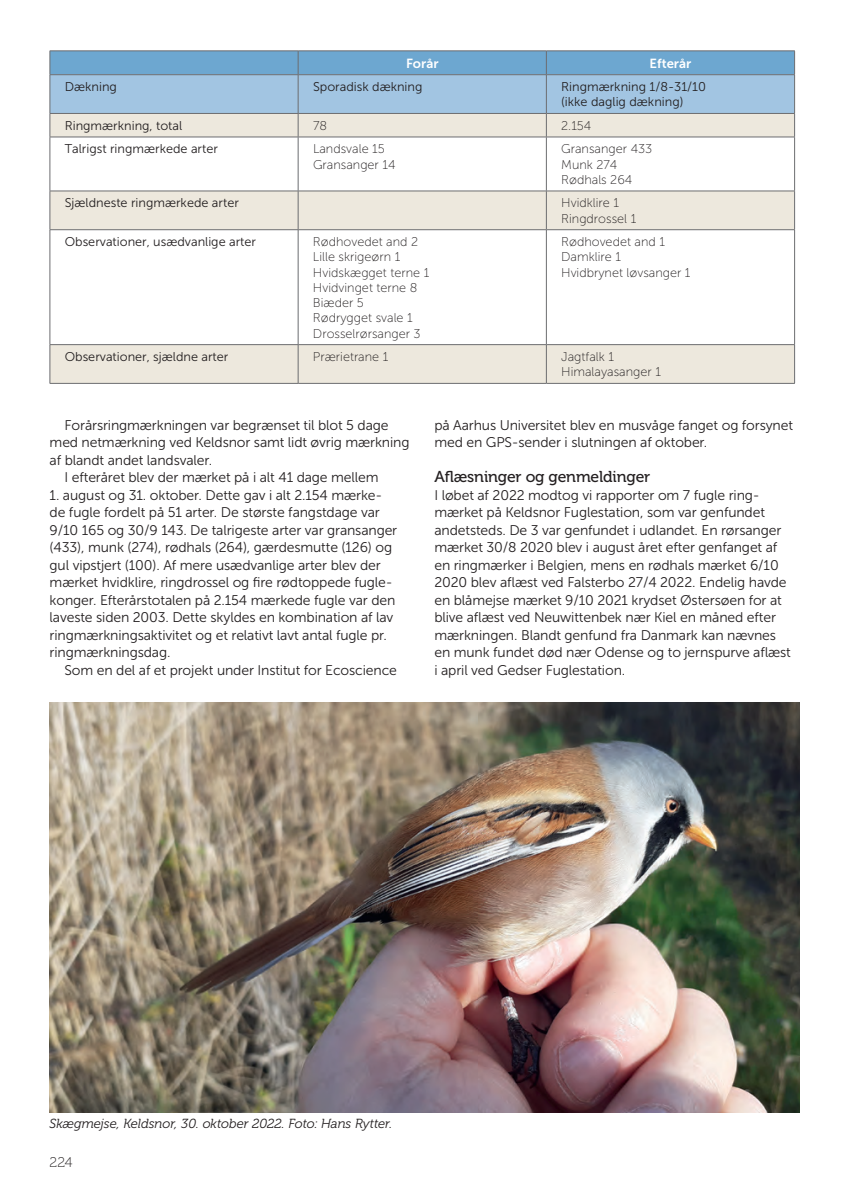
<style>
.page{position:relative;width:844px;height:1191px;background:#fff}
.page>*{position:absolute;margin:0;border:0;box-sizing:border-box;transform-origin:0 0}
.t1{font:15.75px "Museo 500";letter-spacing:-.01em;color:#231f20}
.t2{font:14px/17.5px "Museo Sans 300";letter-spacing:-.01em;color:#231f20}
.t3{font:14px "Museo 100";color:#231f20}
.t4{font:italic 13.12px "Museo 300";color:#231f20}
.t5{font:13.12px "Museo Sans 700";color:#fff}
.t6{font:12.6px/15.2px "Museo Sans 100";color:#231f20}
.t7{font:12.6px/15.2px "Museo Sans 300";color:#231f20}
</style>
<div class="page">
<svg style="left:51px;top:138px;width:743px;height:245px"></svg>
<svg style="left:50px;top:51px;width:745px;height:86px;background:#a5c2d7"></svg>
<hr style="left:50px;top:137px;width:248px;height:1px;background:#6c6d70">
<hr style="left:50px;top:137px;width:1px;height:54px;background:#6c6d70">
<hr style="left:298px;top:137px;width:248px;height:1px;background:#6c6d70">
<hr style="left:298px;top:137px;width:1px;height:54px;background:#6c6d70">
<hr style="left:546px;top:137px;width:248px;height:1px;background:#6c6d70">
<hr style="left:546px;top:137px;width:1px;height:54px;background:#6c6d70">
<hr style="left:794px;top:137px;width:1px;height:54px;background:#6c6d70">
<hr style="left:50px;top:191px;width:248px;height:1px;background:#6c6d70">
<hr style="left:50px;top:191px;width:1px;height:38px;background:#6c6d70">
<hr style="left:298px;top:191px;width:248px;height:1px;background:#6c6d70">
<hr style="left:298px;top:191px;width:1px;height:38px;background:#6c6d70">
<hr style="left:546px;top:191px;width:248px;height:1px;background:#6c6d70">
<hr style="left:546px;top:191px;width:1px;height:38px;background:#6c6d70">
<hr style="left:794px;top:191px;width:1px;height:38px;background:#6c6d70">
<hr style="left:50px;top:229px;width:248px;height:1px;background:#6c6d70">
<hr style="left:50px;top:230px;width:1px;height:114px;background:#6c6d70">
<hr style="left:298px;top:229px;width:248px;height:1px;background:#6c6d70">
<hr style="left:298px;top:230px;width:1px;height:114px;background:#6c6d70">
<hr style="left:546px;top:229px;width:248px;height:1px;background:#6c6d70">
<hr style="left:546px;top:230px;width:1px;height:114px;background:#6c6d70">
<hr style="left:794px;top:230px;width:1px;height:114px;background:#6c6d70">
<hr style="left:50px;top:344px;width:248px;height:1px;background:#6c6d70">
<hr style="left:50px;top:345px;width:1px;height:38px;background:#6c6d70">
<hr style="left:298px;top:344px;width:248px;height:1px;background:#6c6d70">
<hr style="left:298px;top:345px;width:1px;height:38px;background:#6c6d70">
<hr style="left:546px;top:344px;width:248px;height:1px;background:#6c6d70">
<hr style="left:546px;top:345px;width:1px;height:38px;background:#6c6d70">
<hr style="left:794px;top:345px;width:1px;height:38px;background:#6c6d70">
<hr style="left:50px;top:383px;width:248px;height:1px;background:#6c6d70">
<hr style="left:298px;top:383px;width:248px;height:1px;background:#6c6d70">
<hr style="left:546px;top:383px;width:248px;height:1px;background:#6c6d70">
<img style="left:50px;top:702px;width:749px;height:410px">
<p class="t5" style="left:406px;top:56px;width:34px">Forår</p>
<p class="t5" style="left:649px;top:56px;width:43px">Efterår</p>
<p class="t7" style="left:65px;top:79px;width:54px">Dækning</p>
<p class="t7" style="left:313px;top:79px;width:111px">Sporadisk dækning</p>
<p class="t7" style="left:561px;top:79px;width:146px">Ringmærkning 1/8-31/10 (ikke daglig dækning)</p>
<p class="t7" style="left:65px;top:118px;width:119px">Ringmærkning, total</p>
<p class="t6" style="left:313px;top:118px;width:16px">78</p>
<p class="t6" style="left:561px;top:118px;width:32px">2.154</p>
<p class="t7" style="left:65px;top:142px;width:155px">Talrigst ringmærkede arter</p>
<p class="t6" style="left:313px;top:142px;width:84px">Landsvale 15<br>Gransanger 14</p>
<p class="t6" style="left:561px;top:142px;width:92px">Gransanger 433<br>Munk 274<br>Rødhals 264</p>
<p class="t7" style="left:65px;top:196px;width:175px">Sjældneste ringmærkede arter</p>
<p class="t6" style="left:561px;top:196px;width:76px">Hvidklire 1<br>Ringdrossel 1</p>
<p class="t7" style="left:65px;top:234px;width:193px">Observationer, usædvanlige arter</p>
<p class="t6" style="left:313px;top:234px;width:118px">Rødhovedet and 2<br>Lille skrigeørn 1<br>Hvidskægget terne 1<br>Hvidvinget terne 8<br>Biæder 5<br>Rødrygget svale 1<br>Drosselrørsanger 3</p>
<p class="t6" style="left:561px;top:234px;width:131px">Rødhovedet and 1<br>Damklire 1<br>Hvidbrynet løvsanger 1</p>
<p class="t7" style="left:65px;top:349px;width:165px">Observationer, sjældne arter</p>
<p class="t6" style="left:313px;top:349px;width:77px">Prærietrane 1</p>
<p class="t6" style="left:561px;top:349px;width:101px">Jagtfalk 1<br>Himalayasanger 1</p>
<p class="t2" style="left:64px;top:416px;width:325px">Forårsringmærkningen var begrænset til blot 5 dage</p>
<p class="t2" style="left:50px;top:434px;width:361px">med netmærkning ved Keldsnor samt lidt øvrig mærkning</p>
<p class="t2" style="left:50px;top:451px;width:164px">af blandt andet landsvaler.</p>
<p class="t2" style="left:64px;top:469px;width:315px">I efteråret blev der mærket på i alt 41 dage mellem</p>
<p class="t2" style="left:50px;top:486px;width:349px">1. august og 31. oktober. Dette gav i alt 2.154 mærke&shy;de fugle fordelt på 51 arter. De største fangstdage var 9/10 165 og 30/9 143. De talrigeste arter var gransanger (433), munk (274), rødhals (264), gærdesmutte (126) og gul vipstjert (100). Af mere usædvanlige arter blev der mærket hvidklire, ringdrossel og fire rødtoppede fugle&shy;konger. Efterårstotalen på 2.154 mærkede fugle var den laveste siden 2003. Dette skyldes en kombination af lav ringmærkningsaktivitet og et relativt lavt antal fugle pr. ringmærkningsdag.</p>
<p class="t2" style="left:64px;top:661px;width:334px">Som en del af et projekt under Institut for Ecoscience</p>
<p class="t2" style="left:434px;top:416px;width:360px">på Aarhus Universitet blev en musvåge fanget og forsynet med en GPS-sender i slutningen af oktober.</p>
<p class="t1" style="left:434px;top:468px;width:217px">Aflæsninger og genmeldinger</p>
<p class="t2" style="left:434px;top:486px;width:358px">I løbet af 2022 modtog vi rapporter om 7 fugle ring&shy;mærket på Keldsnor Fuglestation, som var genfundet andetsteds. De 3 var genfundet i udlandet. En rørsanger mærket 30/8 2020 blev i august året efter genfanget af en ringmærker i Belgien, mens en rødhals mærket 6/10<br>2020 blev aflæst ved Falsterbo 27/4 2022. Endelig havde en blåmejse mærket 9/10 2021 krydset Østersøen for at blive aflæst ved Neuwittenbek nær Kiel en måned efter mærkningen. Blandt genfund fra Danmark kan nævnes en munk fundet død nær Odense og to jernspurve aflæst i april ved Gedser Fuglestation.</p>
<p class="t4" style="left:50px;top:1115px;width:344px">Skægmejse, Keldsnor, 30. oktober 2022. Foto: Hans Rytter.</p>
<p class="t3" style="left:50px;top:1154px;width:25px">224</p>
</div>
